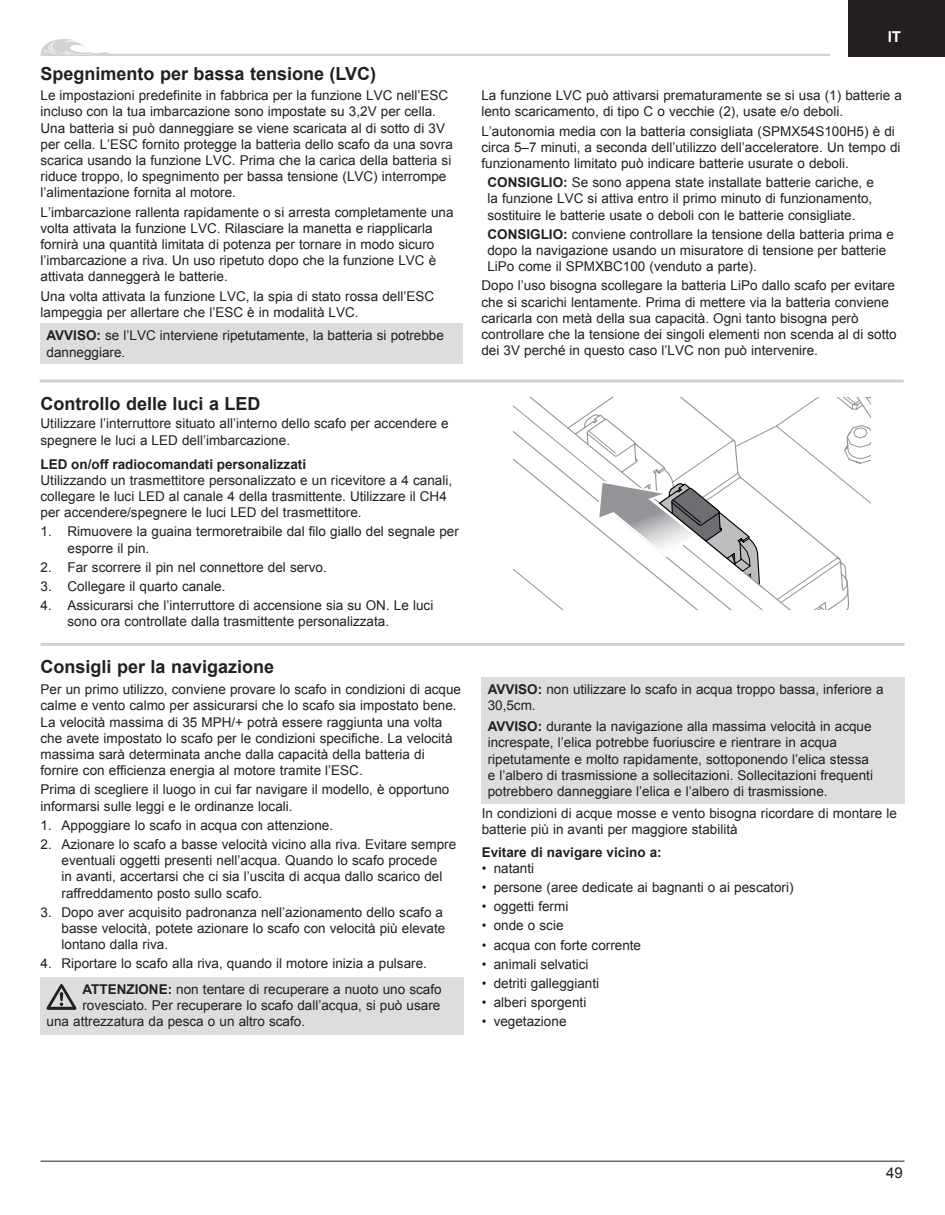
<style>
.page{position:relative;width:945px;height:1215px;background:#fff}
.page>*{position:absolute;margin:0;border:0;box-sizing:border-box;transform-origin:0 0}
.PRB_Header{font:700 18px "Arial";color:#231f20}
.t1{font:15px "Arial";color:#231f20}
.t2{font:700 15px "Arial";color:#fff}
.PRB_Body_Text{font:13.5px/16.2px "Arial";color:#231f20}
.PRB_Notice{font:13.5px/16.2px "Arial";color:#231f20}
.PRB_Tip_Important{font:13.5px/16.2px "Arial";color:#231f20;text-align:justify}
.PRB_warnings_caution{font:13.5px "Arial";color:#231f20}
.PRB_Subhead{font:700 13.5px "Arial";color:#231f20}
.PRB_Body_Text-2{font:700 13.5px "Arial";color:#231f20}
.s1{font-weight:700}
</style>
<div class="page">
<div style="left:848px;top:0;width:97px;height:56px;background:#231f20"></div>
<hr style="left:40px;top:1161px;width:864px;height:1px;background:#231f20">
<svg style="left:40px;top:39px;width:790px;height:17px"></svg>
<hr style="left:40px;top:643px;width:865px;height:3px;background:#d1d2d4">
<div style="left:41px;top:978px;width:423px;height:57px;background:#dcdddf"></div>
<svg style="left:47px;top:984px;width:29px;height:26px"></svg>
<div style="left:482px;top:677px;width:423px;height:41px;background:#dcdddf"></div>
<div style="left:482px;top:714px;width:423px;height:89px;background:#dcdddf"></div>
<div style="left:41px;top:323px;width:422px;height:41px;background:#dcdddf"></div>
<hr style="left:40px;top:380px;width:864px;height:2px;background:#d1d2d4">
<svg style="left:514px;top:397px;width:60px;height:213px"></svg>
<svg style="left:574px;top:397px;width:297px;height:213px"></svg>
<p class="PRB_Header" style="left:41px;top:62px;width:337px">Spegnimento per bassa tensione (LVC)</p>
<p class="PRB_Body_Text" style="left:41px;top:87px;width:414px">Le impostazioni predefinite in fabbrica per la funzione LVC nell’ESC incluso con la tua imbarcazione sono impostate su 3,2V per cella.<br>Una batteria si può danneggiare se viene scaricata al di sotto di 3V per cella. L’ESC fornito protegge la batteria dello scafo da una sovra scarica usando la funzione LVC. Prima che la carica della batteria si riduce troppo, lo spegnimento per bassa tensione (LVC) interrompe l’alimentazione fornita al motore.</p>
<p class="PRB_Body_Text" style="left:41px;top:204px;width:415px">L’imbarcazione rallenta rapidamente o si arresta completamente una volta attivata la funzione LVC. Rilasciare la manetta e riapplicarla fornirà una quantità limitata di potenza per tornare in modo sicuro l’imbarcazione a riva. Un uso ripetuto dopo che la funzione LVC è attivata danneggerà le batterie.</p>
<p class="PRB_Body_Text" style="left:41px;top:288px;width:395px">Una volta attivata la funzione LVC, la spia di stato rossa dell’ESC lampeggia per allertare che l’ESC è in modalità LVC.</p>
<p class="PRB_Notice" style="left:47px;top:328px;width:399px"><span class="s1">AVVISO:</span> se l’LVC interviene ripetutamente, la batteria si potrebbe danneggiare.</p>
<p class="PRB_Header" style="left:41px;top:392px;width:222px">Controllo delle luci a LED</p>
<p class="PRB_Body_Text" style="left:41px;top:416px;width:410px">Utilizzare l’interruttore situato all’interno dello scafo per accendere e spegnere le luci a LED dell’imbarcazione.</p>
<p class="PRB_Subhead" style="left:41px;top:455px;width:267px">LED on/off radiocomandati personalizzati</p>
<p class="PRB_Body_Text" style="left:41px;top:472px;width:413px">Utilizzando un trasmettitore personalizzato e un ricevitore a 4 canali, collegare le luci LED al canale 4 della trasmittente. Utilizzare il CH4 per accendere/spegnere le luci LED del trasmettitore.</p>
<p class="PRB_Body_Text" style="left:68px;top:524px;width:393px;text-indent:-27px">1. Rimuovere la guaina termoretraibile dal filo giallo del segnale per esporre il pin.</p>
<p class="PRB_Body_Text" style="left:41px;top:559px;width:288px">2. Far scorrere il pin nel connettore del servo.</p>
<p class="PRB_Body_Text" style="left:41px;top:578px;width:186px">3. Collegare il quarto canale.</p>
<p class="PRB_Body_Text" style="left:68px;top:597px;width:367px;text-indent:-27px">4. Assicurarsi che l’interruttore di accensione sia su ON. Le luci sono ora controllate dalla trasmittente personalizzata.</p>
<p class="PRB_Header" style="left:41px;top:655px;width:235px">Consigli per la navigazione</p>
<p class="PRB_Body_Text" style="left:41px;top:682px;width:422px">Per un primo utilizzo, conviene provare lo scafo in condizioni di acque calme e vento calmo per assicurarsi che lo scafo sia impostato bene.<br>La velocità massima di 35 MPH/+ potrà essere raggiunta una volta che avete impostato lo scafo per le condizioni specifiche. La velocità massima sarà determinata anche dalla capacità della batteria di fornire con efficienza energia al motore tramite l’ESC.</p>
<p class="PRB_Body_Text" style="left:41px;top:782px;width:410px">Prima di scegliere il luogo in cui far navigare il modello, è opportuno informarsi sulle leggi e le ordinanze locali.</p>
<p class="PRB_Body_Text" style="left:41px;top:817px;width:294px">1. Appoggiare lo scafo in acqua con attenzione.</p>
<p class="PRB_Body_Text" style="left:62px;top:836px;width:396px;text-indent:-21px">2. Azionare lo scafo a basse velocità vicino alla riva. Evitare sempre eventuali oggetti presenti nell’acqua. Quando lo scafo procede<br>in avanti, accertarsi che ci sia l’uscita di acqua dallo scarico del raffreddamento posto sullo scafo.</p>
<p class="PRB_Body_Text" style="left:62px;top:904px;width:385px;text-indent:-21px">3. Dopo aver acquisito padronanza nell’azionamento dello scafo a basse velocità, potete azionare lo scafo con velocità più elevate lontano dalla riva.</p>
<p class="PRB_Body_Text" style="left:41px;top:956px;width:388px">4. Riportare lo scafo alla riva, quando il motore inizia a pulsare.</p>
<p class="PRB_warnings_caution" style="left:82px;top:980px;width:361px"><span class="s1">ATTENZIONE:</span> non tentare di recuperare a nuoto uno scafo</p>
<p class="PRB_warnings_caution" style="left:82px;top:996px;width:359px">rovesciato. Per recuperare lo scafo dall’acqua, si può usare</p>
<p class="PRB_warnings_caution" style="left:47px;top:1012px;width:260px">una attrezzatura da pesca o un altro scafo.</p>
<p class="t2" style="left:888px;top:27px;width:15px">IT</p>
<p class="PRB_Body_Text" style="left:481px;top:87px;width:422px">La funzione LVC può attivarsi prematuramente se si usa (1) batterie a lento scaricamento, di tipo C o vecchie (2), usate e/o deboli.</p>
<p class="PRB_Body_Text" style="left:481px;top:123px;width:421px">L’autonomia media con la batteria consigliata (SPMX54S100H5) è di circa 5–7 minuti, a seconda dell’utilizzo dell’acceleratore. Un tempo di funzionamento limitato può indicare batterie usurate o deboli.</p>
<p class="PRB_Tip_Important" style="left:487px;top:174px;width:388px"><span class="s1">CONSIGLIO:</span> Se sono appena state installate batterie cariche, e la funzione LVC si attiva entro il primo minuto di funzionamento, sostituire le batterie usate o deboli con le batterie consigliate.</p>
<p class="PRB_Tip_Important" style="left:487px;top:226px;width:408px;text-align:left"><span class="s1">CONSIGLIO:</span> conviene controllare la tensione della batteria prima e dopo la navigazione usando un misuratore di tensione per batterie<br>LiPo come il SPMXBC100 (venduto a parte).</p>
<p class="PRB_Body_Text" style="left:481px;top:278px;width:417px">Dopo l’uso bisogna scollegare la batteria LiPo dallo scafo per evitare che si scarichi lentamente. Prima di mettere via la batteria conviene caricarla con metà della sua capacità. Ogni tanto bisogna però controllare che la tensione dei singoli elementi non scenda al di sotto dei 3V perché in questo caso l’LVC non può intervenire.</p>
<p class="PRB_Notice" style="left:488px;top:682px;width:397px"><span class="s1">AVVISO:</span> non utilizzare lo scafo in acqua troppo bassa, inferiore a<br>30,5cm.</p>
<p class="PRB_Notice" style="left:488px;top:718px;width:387px"><span class="s1">AVVISO:</span> durante la navigazione alla massima velocità in acque increspate, l’elica potrebbe fuoriuscire e rientrare in acqua ripetutamente e molto rapidamente, sottoponendo l’elica stessa e l’albero di trasmissione a sollecitazioni. Sollecitazioni frequenti potrebbero danneggiare l’elica e l’albero di trasmissione.</p>
<p class="PRB_Body_Text" style="left:482px;top:805px;width:417px">In condizioni di acque mosse e vento bisogna ricordare di montare le batterie più in avanti per maggiore stabilità</p>
<p class="PRB_Body_Text-2" style="left:482px;top:843px;width:182px">Evitare di navigare vicino a:</p>
<p class="PRB_Body_Text" style="left:482px;top:860px;width:54px">• natanti</p>
<p class="PRB_Body_Text" style="left:482px;top:879px;width:313px">• persone (aree dedicate ai bagnanti o ai pescatori)</p>
<p class="PRB_Body_Text" style="left:482px;top:898px;width:88px">• oggetti fermi</p>
<p class="PRB_Body_Text" style="left:482px;top:918px;width:83px">• onde o scie</p>
<p class="PRB_Body_Text" style="left:482px;top:937px;width:161px">• acqua con forte corrente</p>
<p class="PRB_Body_Text" style="left:482px;top:956px;width:108px">• animali selvatici</p>
<p class="PRB_Body_Text" style="left:482px;top:975px;width:119px">• detriti galleggianti</p>
<p class="PRB_Body_Text" style="left:482px;top:994px;width:106px">• alberi sporgenti</p>
<p class="PRB_Body_Text" style="left:482px;top:1014px;width:86px">• vegetazione</p>
<p class="t1" style="left:886px;top:1163px;width:18px">49</p>
</div>
